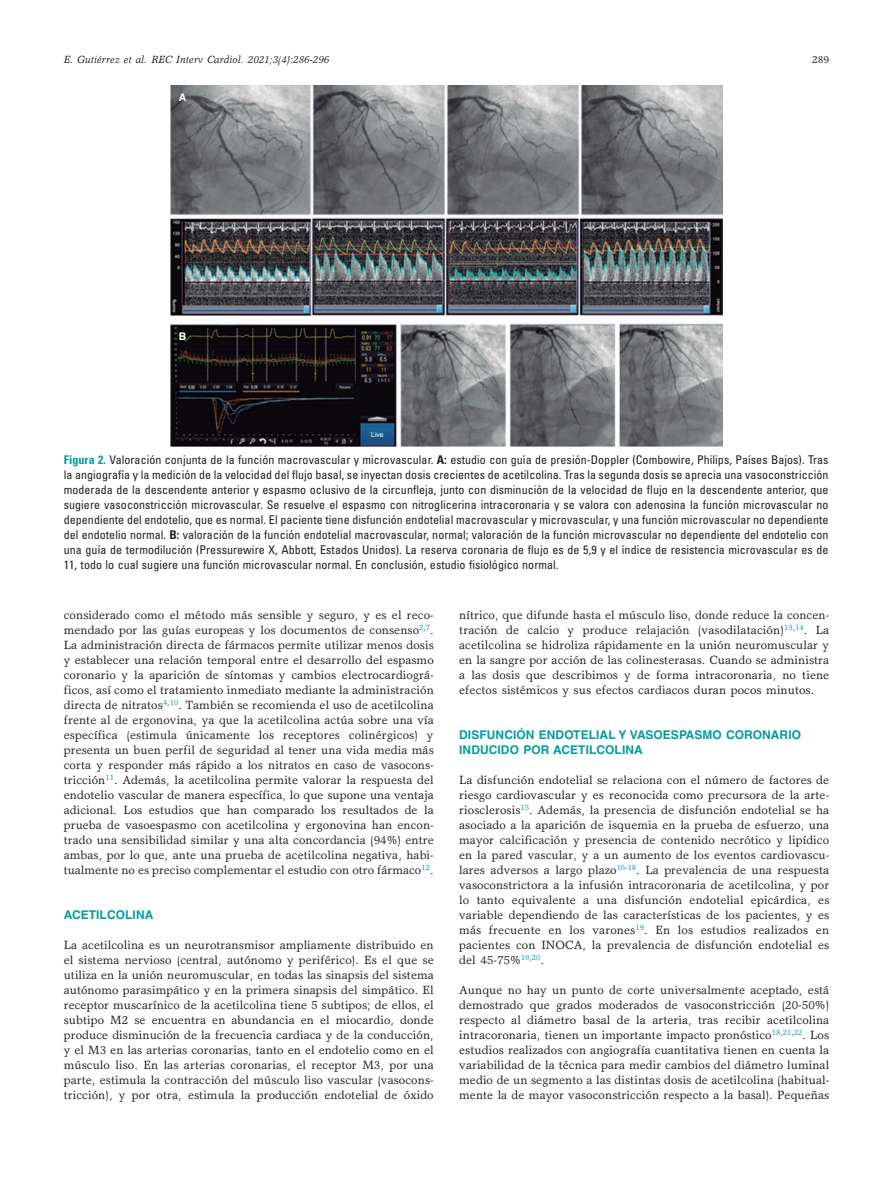
<style>
.page{position:relative;width:893px;height:1191px;background:#fff}
.page>*{position:absolute;margin:0;border:0;box-sizing:border-box;transform-origin:0 0}
.t1{font:12px/15px "Garth Graphic Std";letter-spacing:.005em;color:#231f20;text-align:justify}
.t2{font:condensed 12px/15px "Univers LT Std";letter-spacing:.005em;color:#231f20;text-align:justify}
.t3{font:700 12px/15px "Helvetica LT Std";letter-spacing:.005em;color:#009d9d}
.t4{font:italic 10.5px "Garth Graphic Std";letter-spacing:.005em;color:#231f20}
.t5{font:10.5px "Garth Graphic Std";color:#231f20}
.t6{font:700 10.5px "Helvetica LT Std";color:#fff}
.t7{font:6.75px "Helvetica LT Std";color:#fff}
.s1{font-weight:700;color:#009d9d}
.s2{font-weight:700}
</style>
<div class="page">
<img style="left:170px;top:85px;width:553px;height:361px">
<p class="t4" style="left:64px;top:53px;width:267px">E. Gutiérrez et al. REC Interv Cardiol. 2021;3(4):286-296</p>
<p class="t5" style="left:812px;top:53px;width:19px">289</p>
<p class="t6" style="left:179px;top:91px;width:9px">A</p>
<p class="t6" style="left:179px;top:330px;width:9px">B</p>
<p class="t7" style="left:371px;top:430px;width:14px">Live</p>
<p class="t2" style="left:64px;top:452px;width:766px"><span class="s1">Figura 2.</span> Valoración conjunta de la función macrovascular y microvascular. <span class="s2">A:</span> estudio con guía de presión-Doppler (Combowire, Philips, Países Bajos). Tras la angiografía y la medición de la velocidad del flujo basal, se inyectan dosis crecientes de acetilcolina. Tras la segunda dosis se aprecia una vasoconstricción moderada de la descendente anterior y espasmo oclusivo de la circunfleja, junto con disminución de la velocidad de flujo en la descendente anterior, que sugiere vasoconstricción microvascular. Se resuelve el espasmo con nitroglicerina intracoronaria y se valora con adenosina la función microvascular no dependiente del endotelio, que es normal. El paciente tiene disfunción endotelial macrovascular y microvascular, y una función microvascular no dependiente del endotelio normal. <span class="s2">B:</span> valoración de la función endotelial macrovascular, normal; valoración de la función microvascular no dependiente del endotelio con una guía de termodilución (Pressurewire X, Abbott, Estados Unidos). La reserva coronaria de flujo es de 5,9 y el índice de resistencia microvascular es de 11, todo lo cual sugiere una función microvascular normal. En conclusión, estudio fisiológico normal.</p>
<p class="t1" style="left:64px;top:607px;width:372px">considerado como el método más sensible y seguro, y es el reco&shy;mendado por las guías europeas y los documentos de consenso<sup>2</sup><sup>,</sup><sup>7</sup>.<br>La administración directa de fármacos permite utilizar menos dosis y establecer una relación temporal entre el desarrollo del espasmo coronario y la aparición de síntomas y cambios electrocardiográ&shy;ficos, así como el tratamiento inmediato mediante la administración directa de nitratos<sup>4</sup><sup>,</sup><sup>10</sup>. También se recomienda el uso de acetilcolina frente al de ergonovina, ya que la acetilcolina actúa sobre una vía específica (estimula únicamente los receptores colinérgicos) y presenta un buen perfil de seguridad al tener una vida media más corta y responder más rápido a los nitratos en caso de vasocons&shy;tricción<sup>11</sup>. Además, la acetilcolina permite valorar la respuesta del endotelio vascular de manera específica, lo que supone una ventaja adicional. Los estudios que han comparado los resultados de la prueba de vasoespasmo con acetilcolina y ergonovina han encon&shy;trado una sensibilidad similar y una alta concordancia (94%) entre ambas, por lo que, ante una prueba de acetilcolina negativa, habi&shy;tualmente no es preciso complementar el estudio con otro fármaco<sup>12</sup>.</p>
<p class="t3" style="left:64px;top:907px;width:91px">ACETILCOLINA</p>
<p class="t1" style="left:64px;top:937px;width:372px">La acetilcolina es un neurotransmisor ampliamente distribuido en el sistema nervioso (central, autónomo y periférico). Es el que se utiliza en la unión neuromuscular, en todas las sinapsis del sistema autónomo parasimpático y en la primera sinapsis del simpático. El receptor muscarínico de la acetilcolina tiene 5 subtipos; de ellos, el subtipo M2 se encuentra en abundancia en el miocardio, donde produce disminución de la frecuencia cardiaca y de la conducción, y el M3 en las arterias coronarias, tanto en el endotelio como en el músculo liso. En las arterias coronarias, el receptor M3, por una parte, estimula la contracción del músculo liso vascular (vasocons&shy;tricción), y por otra, estimula la producción endotelial de óxido</p>
<p class="t1" style="left:459px;top:607px;width:371px">nítrico, que difunde hasta el músculo liso, donde reduce la concen&shy;tración de calcio y produce relajación (vasodilatación)<sup>13</sup><sup>,</sup><sup>14</sup>. La acetilcolina se hidroliza rápidamente en la unión neuromuscular y en la sangre por acción de las colinesterasas. Cuando se administra a las dosis que describimos y de forma intracoronaria, no tiene efectos sistémicos y sus efectos cardiacos duran pocos minutos.</p>
<p class="t3" style="left:459px;top:727px;width:343px">DISFUNCIÓN ENDOTELIAL Y VASOESPASMO CORONARIO<br>INDUCIDO POR ACETILCOLINA</p>
<p class="t1" style="left:459px;top:772px;width:372px">La disfunción endotelial se relaciona con el número de factores de riesgo cardiovascular y es reconocida como precursora de la arte&shy;riosclerosis<sup>15</sup>. Además, la presencia de disfunción endotelial se ha asociado a la aparición de isquemia en la prueba de esfuerzo, una mayor calcificación y presencia de contenido necrótico y lipídico en la pared vascular, y a un aumento de los eventos cardiovascu&shy;lares adversos a largo plazo<sup>16</sup><sup>-</sup><sup>18</sup>. La prevalencia de una respuesta vasoconstrictora a la infusión intracoronaria de acetilcolina, y por lo tanto equivalente a una disfunción endotelial epicárdica, es variable dependiendo de las características de los pacientes, y es más frecuente en los varones<sup>19</sup>. En los estudios realizados en pacientes con INOCA, la prevalencia de disfunción endotelial es del 45-75%<sup>19</sup><sup>,</sup><sup>20</sup>.</p>
<p class="t1" style="left:459px;top:982px;width:372px">Aunque no hay un punto de corte universalmente aceptado, está demostrado que grados moderados de vasoconstricción (20-50%) respecto al diámetro basal de la arteria, tras recibir acetilcolina intracoronaria, tienen un importante impacto pronóstico<sup>18</sup><sup>,</sup><sup>21</sup><sup>,</sup><sup>22</sup>. Los estudios realizados con angiografía cuantitativa tienen en cuenta la variabilidad de la técnica para medir cambios del diámetro luminal medio de un segmento a las distintas dosis de acetilcolina (habitual&shy;mente la de mayor vasoconstricción respecto a la basal). Pequeñas</p>
</div>
